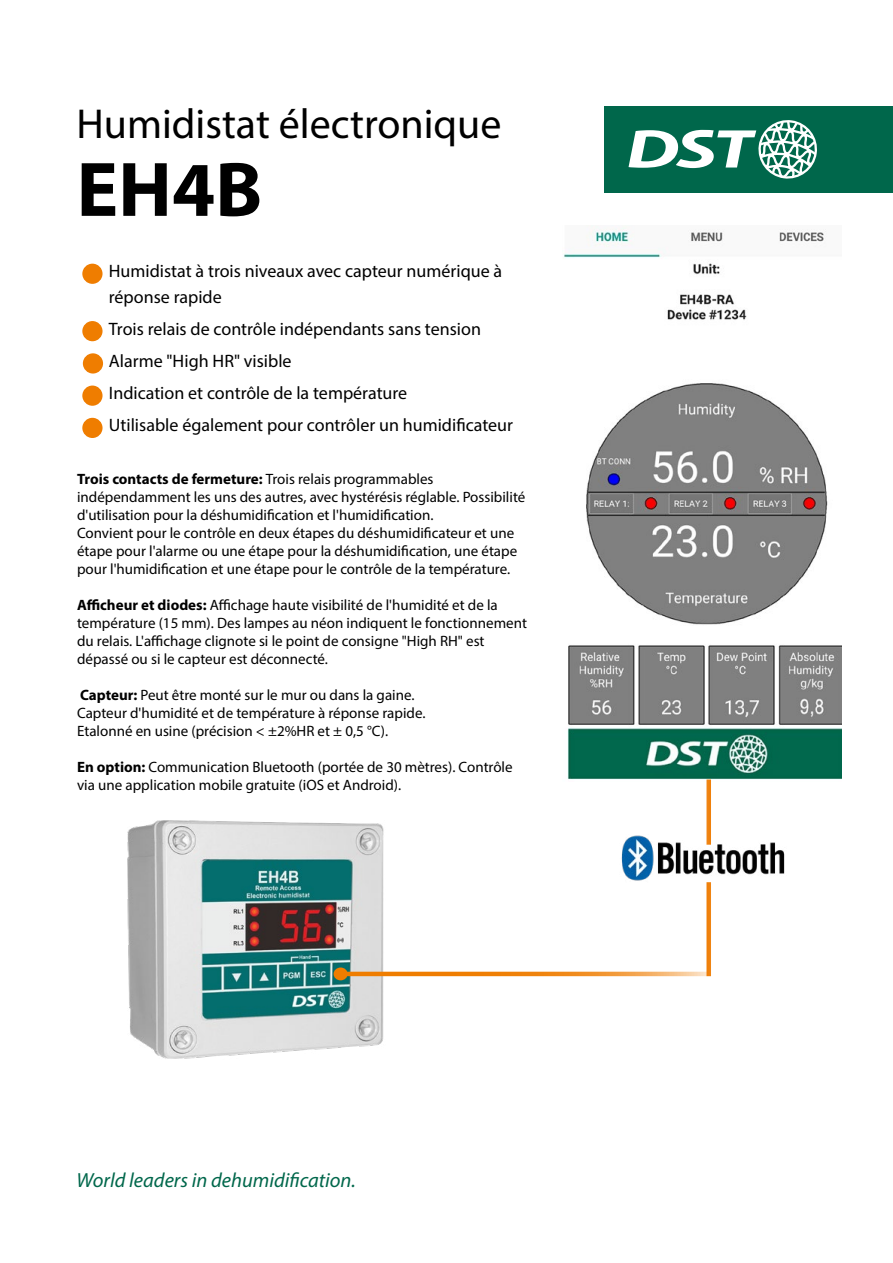
<style>
.page{position:relative;width:893px;height:1263px;background:#fff}
.page>*{position:absolute;margin:0;border:0;box-sizing:border-box;transform-origin:0 0}
.t1{font:700 78px "Myriad Pro";color:#000}
.t2{font:42px "Myriad Pro";color:#000}
.t3{font:italic 20.55px "Myriad Pro";color:#00674b}
.t4{font:18px/32.1px "Myriad Pro";color:#000}
.t5{font:15px/18px "Myriad Pro";color:#000}
.s1{font-weight:700}
</style>
<div class="page">
<img style="left:127px;top:820px;width:276px;height:239px">
<div style="left:604px;top:106px;width:289px;height:86px;background:#00674b"></div>
<svg style="left:628px;top:120px;width:189px;height:59px"></svg>
<img style="left:563px;top:225px;width:279px;height:555px">
<svg style="left:348px;top:972px;width:358px;height:4px"></svg>
<img style="left:621px;top:835px;width:164px;height:46px">
<div style="left:706px;top:882px;width:5px;height:94px;background:#ef810c"></div>
<div style="left:706px;top:779px;width:5px;height:66px;background:#ef8311"></div>
<div style="left:334px;top:967px;width:14px;height:13px;background:#ef7d00;border-radius:50%"></div>
<div style="left:82px;top:321px;width:21px;height:20px;background:#ef7d00;border-radius:50%"></div>
<div style="left:82px;top:418px;width:21px;height:20px;background:#ef7d00;border-radius:50%"></div>
<div style="left:83px;top:353px;width:20px;height:21px;background:#ef7d00;border-radius:50%"></div>
<div style="left:82px;top:386px;width:21px;height:20px;background:#ef7d00;border-radius:50%"></div>
<div style="left:82px;top:264px;width:21px;height:20px;background:#ef7d00;border-radius:50%"></div>
<h2 class="t2" style="left:77px;top:98px;width:426px">Humidistat électronique</h2>
<h1 class="t1" style="left:77px;top:139px;width:187px">EH4B</h1>
<p class="t4" style="left:109px;top:258px;width:395px;line-height:25.5px">Humidistat à trois niveaux avec capteur numérique à réponse rapide</p>
<p class="t4" style="left:109px;top:312px;width:406px">Trois relais de contrôle indépendants sans tension Alarme "High HR" visible<br>Indication et contrôle de la température<br>Utilisable également pour contrôler un humidificateur</p>
<p class="t5" style="left:77px;top:469px;width:450px"><span class="s1">Trois contacts de fermeture:</span> Trois relais programmables indépendamment les uns des autres, avec hystérésis réglable. Possibilité d'utilisation pour la déshumidification et l'humidification.<br>Convient pour le contrôle en deux étapes du déshumidificateur et une étape pour l'alarme ou une étape pour la déshumidification, une étape pour l'humidification et une étape pour le contrôle de la température.</p>
<p class="t5" style="left:77px;top:595px;width:451px"><span class="s1">Afficheur et diodes:</span> Affichage haute visibilité de l'humidité et de la température (15 mm). Des lampes au néon indiquent le fonctionnement du relais. L'affichage clignote si le point de consigne "High RH" est dépassé ou si le capteur est déconnecté.</p>
<p class="t5" style="left:77px;top:685px;width:350px"><span class="s1">Capteur:</span> Peut être monté sur le mur ou dans la gaine.<br>Capteur d'humidité et de température à réponse rapide.<br>Etalonné en usine (précision &lt; ±2%HR et ± 0,5 °C).</p>
<p class="t5" style="left:77px;top:757px;width:437px"><span class="s1">En option:</span> Communication Bluetooth (portée de 30 mètres). Contrôle via une application mobile gratuite (iOS et Android).</p>
<h3 class="t3" style="left:77px;top:1167px;width:281px">World leaders in dehumidification.</h3>
</div>
